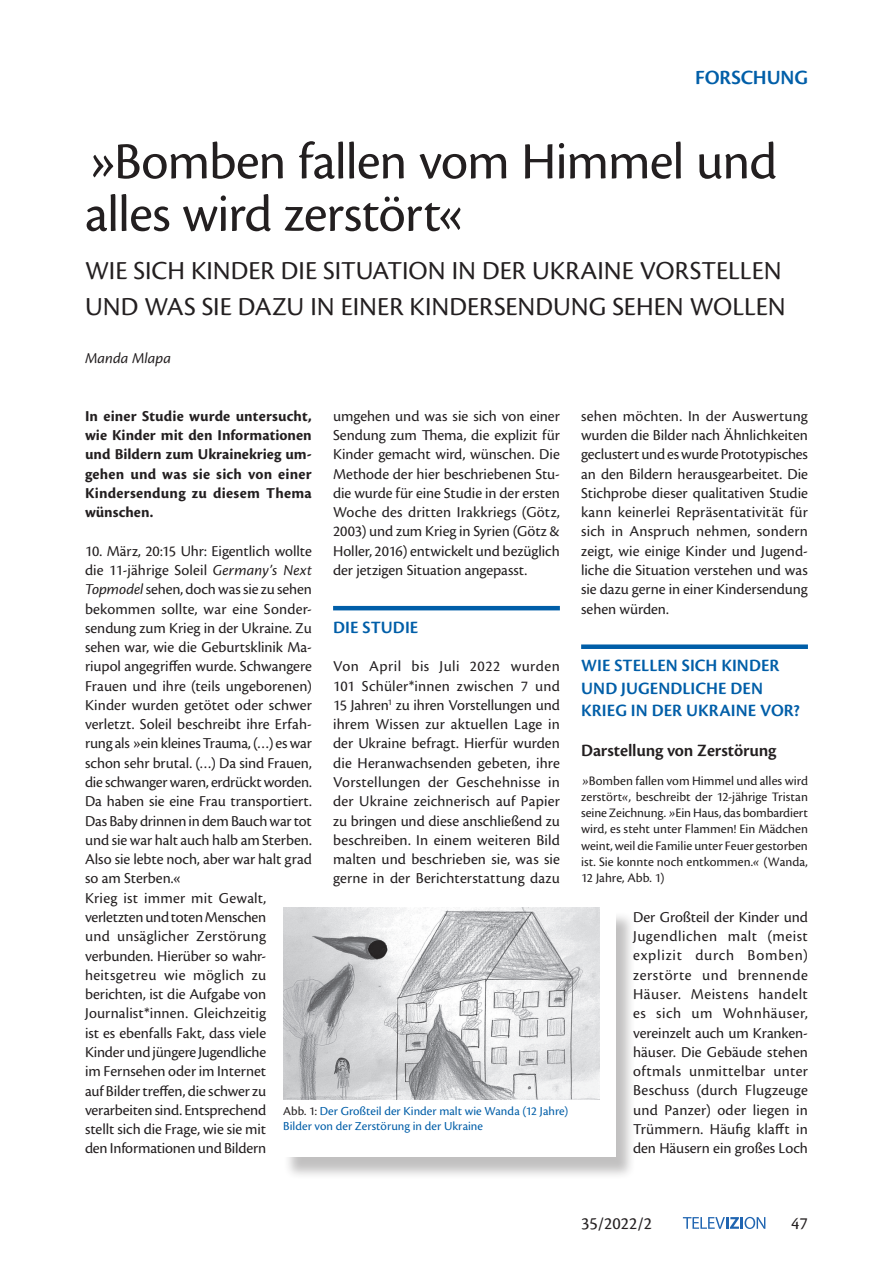
<style>
.page{position:relative;width:893px;height:1263px;background:#fff}
.page>*{position:absolute;margin:0;border:0;box-sizing:border-box;transform-origin:0 0}
.t1{font:54px/52.5px "Cronos Pro";letter-spacing:-.015em;color:#231f20}
.t2{font:27px/36px "Cronos Pro";color:#231f20}
.t3{font:600 21px "Cronos Pro";letter-spacing:-.005em;color:#005ea8}
.t4{font:600 18px/22.5px "Cronos Pro";letter-spacing:.005em;color:#005ea8}
.t5{font:600 18px "Cronos Pro";letter-spacing:-.005em;color:#231f20}
.t6{font:18px "Cronos Pro";color:#231f20}
.t7{font:15.75px/19.4px "Cronos Pro";color:#231f20;text-align:justify}
.t8{font:700 15.75px/19.4px "Cronos Pro";letter-spacing:.015em;color:#231f20;text-align:justify}
.t9{font:italic 15.75px "Cronos Pro";color:#231f20}
.t10{font:13.5px/16.2px "Cronos Pro";color:#231f20;text-align:justify}
.t11{font:12.75px/15.3px "Cronos Pro";letter-spacing:.005em;color:#005ea8}
.s1{font-style:italic}
.s2{color:#231f20}
</style>
<div class="page">
<svg style="left:683px;top:1217px;width:82px;height:12px"></svg>
<hr style="left:333px;top:606px;width:227px;height:4px;background:#005ea8">
<div style="left:581px;top:644px;width:227px;height:5px;background:#005ea8"></div>
<div style="left:284px;top:912px;width:351px;height:268px;background:#231f20;opacity:.28"></div>
<div style="left:283px;top:907px;width:333px;height:250px;background:#fff"></div>
<img style="left:283px;top:907px;width:316px;height:192px">
<h3 class="t3" style="left:695px;top:65px;width:114px">FORSCHUNG</h3>
<h1 class="t1" style="left:85px;top:135px;width:694px">»Bomben fallen vom Himmel und alles wird zerstört«</h1>
<h2 class="t2" style="left:85px;top:253px;width:702px">WIE SICH KINDER DIE SITUATION IN DER UKRAINE VORSTELLEN<br>UND WAS SIE DAZU IN EINER KINDERSENDUNG SEHEN WOLLEN</h2>
<p class="t9" style="left:85px;top:349px;width:88px">Manda Mlapa</p>
<p class="t7" style="left:333px;top:406px;width:228px">umgehen und was sie sich von einer Sendung zum Thema, die explizit für Kinder gemacht wird, wünschen. Die Methode der hier beschriebenen Stu&shy;die wurde für eine Studie in der ersten Woche des dritten Irakkriegs (Götz, 2003) und zum Krieg in Syrien (Götz &amp; Holler, 2016) entwickelt und bezüglich der jetzigen Situation angepasst.</p>
<p class="t8" style="left:85px;top:406px;width:228px">In einer Studie wurde untersucht, wie Kinder mit den Informationen und Bildern zum Ukrainekrieg um&shy;gehen und was sie sich von einer Kindersendung zu diesem Thema wünschen.</p>
<p class="t7" style="left:85px;top:541px;width:228px;text-align:left">10. März, 20:15 Uhr: Eigentlich wollte die 11-jährige Soleil <span class="s1">Germany’s Next Topmodel</span> sehen, doch was sie zu sehen bekommen sollte, war eine Sonder&shy;sendung zum Krieg in der Ukraine. Zu sehen war, wie die Geburtsklinik Ma&shy;riupol angegriffen wurde. Schwangere Frauen und ihre (teils ungeborenen)<br>Kinder wurden getötet oder schwer verletzt. Soleil beschreibt ihre Erfah&shy;rung als »ein kleines Trauma, (…) es war schon sehr brutal. (…) Da sind Frauen, die schwanger waren, erdrückt worden.<br>Da haben sie eine Frau transportiert.<br>Das Baby drinnen in dem Bauch war tot und sie war halt auch halb am Sterben.<br>Also sie lebte noch, aber war halt grad so am Sterben.«<br>Krieg ist immer mit Gewalt, verletzten und toten Menschen<br>und unsäglicher Zerstörung verbunden. Hierüber so wahr&shy;heitsgetreu wie möglich zu berichten, ist die Aufgabe von Journalist*innen. Gleichzeitig<br>ist es ebenfalls Fakt, dass viele<br>Kinder und jüngere Jugendliche<br>im Fernsehen oder im Internet<br>auf Bilder treffen, die schwer zu verarbeiten sind. Entsprechend<br>stellt sich die Frage, wie sie mit<br>den Informationen und Bildern</p>
<p class="t4" style="left:333px;top:616px;width:87px">DIE STUDIE</p>
<p class="t7" style="left:333px;top:657px;width:228px">Von April bis Juli 2022 wurden 101 Schüler*innen zwischen 7 und 15 Jahren<sup>1</sup> zu ihren Vorstellungen und ihrem Wissen zur aktuellen Lage in der Ukraine befragt. Hierfür wurden die Heranwachsenden gebeten, ihre Vorstellungen der Geschehnisse in der Ukraine zeichnerisch auf Papier zu bringen und diese anschließend zu beschreiben. In einem weiteren Bild malten und beschrieben sie, was sie gerne in der Berichterstattung dazu</p>
<p class="t11" style="left:283px;top:1103px;width:286px"><span class="s2">Abb. 1:</span> Der Großteil der Kinder malt wie Wanda (12 Jahre)<br>Bilder von der Zerstörung in der Ukraine</p>
<p class="t7" style="left:581px;top:406px;width:228px">sehen möchten. In der Auswertung wurden die Bilder nach Ähnlichkeiten geclustert und es wurde Prototypisches an den Bildern herausgearbeitet. Die Stichprobe dieser qualitativen Studie kann keinerlei Repräsentativität für sich in Anspruch nehmen, sondern zeigt, wie einige Kinder und Jugend&shy;liche die Situation verstehen und was sie dazu gerne in einer Kindersendung sehen würden.</p>
<p class="t4" style="left:581px;top:655px;width:220px">WIE STELLEN SICH KINDER<br>UND JUGENDLICHE DEN<br>KRIEG IN DER UKRAINE VOR?</p>
<p class="t5" style="left:581px;top:740px;width:197px">Darstellung von Zerstörung</p>
<p class="t10" style="left:581px;top:772px;width:228px"><span class="s1">»</span>Bomben fallen vom Himmel und alles wird zerstört<span class="s1">«,</span> beschreibt der 12-jährige Tristan seine Zeichnung. <span class="s1">»</span>Ein Haus, das bombardiert wird, es steht unter Flammen! Ein Mädchen weint, weil die Familie unter Feuer gestorben ist. Sie konnte noch entkommen.<span class="s1">«</span> (Wanda, 12 Jahre, Abb. 1)</p>
<p class="t7" style="left:633px;top:907px;width:176px">Der Großteil der Kinder und Jugendlichen malt (meist explizit durch Bomben) zerstörte und brennende Häuser. Meistens handelt es sich um Wohnhäuser, vereinzelt auch um Kranken&shy;häuser. Die Gebäude stehen oftmals unmittelbar unter Beschuss (durch Flugzeuge und Panzer) oder liegen in Trümmern. Häufig klafft in den Häusern ein großes Loch</p>
<p class="t6" style="left:581px;top:1213px;width:73px">35/2022/2</p>
<p class="t6" style="left:791px;top:1213px;width:18px">47</p>
</div>
